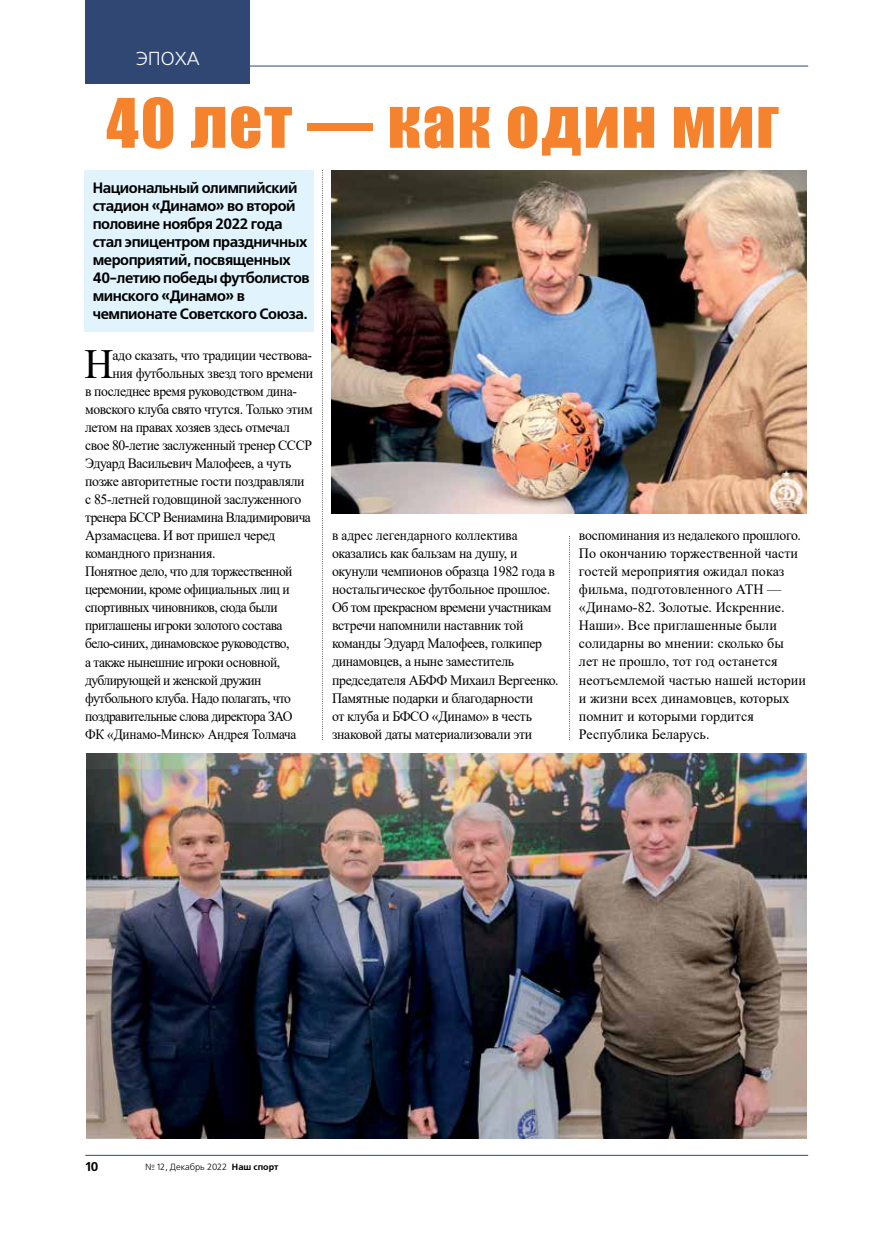
<style>
.page{position:relative;width:872px;height:1234px;background:#fff}
.page>*{position:absolute;margin:0;border:0;box-sizing:border-box;transform-origin:0 0}
.t1{font:63px "Impact";letter-spacing:.03em;color:#f5822d}
.t2{font:41.4px "Times New Roman";color:#000}
.t3{font:18.75px "Free Set C";color:#fff}
.t4{font:700 15px/18px "Free Set C";letter-spacing:-.03em;color:#000}
.t5{font:14.25px/18px "Times New Roman";letter-spacing:-.025em;color:#000;scale:.93 1}
.t6{font:14.25px/18px "Times New Roman";color:#000}
.t7{font:14.25px "Times New Roman";letter-spacing:-.025em;color:#000;scale:.95 1}
.t8{font:14.25px "Times New Roman";letter-spacing:-.025em;color:#000}
.t9{font:14.25px "Times New Roman";letter-spacing:-.025em;color:#000;scale:.96 1}
.t10{font:14.25px "Times New Roman";letter-spacing:-.025em;color:#000;scale:.94 1}
.t11{font:700 12.75px "Free Set C";color:#000}
.t12{font:9px "Free Set C";color:#000}
.s1{font-weight:700}
</style>
<div class="page">
<hr style="left:85px;top:66px;width:723px;height:1px;background:#304774">
<div style="left:85px;top:0;width:165px;height:83px;background:#304774"></div>
<hr style="left:85px;top:1154px;width:723px;height:1px;background:#304774">
<svg style="left:322px;top:170px;width:1px;height:570px"></svg>
<svg style="left:569px;top:536px;width:1px;height:204px"></svg>
<div style="left:85px;top:170px;width:229px;height:162px;background:#e1f4fd"></div>
<img style="left:332px;top:170px;width:475px;height:343px">
<img style="left:86px;top:753px;width:721px;height:385px">
<h3 class="t3" style="left:136px;top:49px;width:65px">ЭПОХА</h3>
<h1 class="t1" style="left:106px;top:74px;width:674px">40 лет — как один миг</h1>
<p class="t4" style="left:93px;top:179px;width:218px">Национальный олимпийский стадион «Динамо» во второй половине ноября 2022 года стал эпицентром праздничных мероприятий, посвященных<br>40-летию победы футболистов минского «Динамо» в чемпионате Советского Союза.</p>
<h2 class="t2" style="left:84px;top:335px;width:31px">Н</h2>
<p class="t8" style="left:112px;top:345px;width:201px">адо сказать, что традиции чествова-</p>
<p class="t8" style="left:112px;top:363px;width:202px">ния футбольных звезд того времени</p>
<p class="t9" style="left:85px;top:381px;width:222px">в последнее время руководством дина-</p>
<p class="t9" style="left:85px;top:399px;width:239px">мовского клуба свято чтутся. Только этим</p>
<p class="t9" style="left:85px;top:417px;width:215px">летом на правах хозяев здесь отмечал</p>
<p class="t9" style="left:85px;top:435px;width:238px">свое 80-летие заслуженный тренер СССР</p>
<p class="t9" style="left:85px;top:453px;width:216px">Эдуард Васильевич Малофеев, а чуть</p>
<p class="t8" style="left:85px;top:471px;width:221px">позже авторитетные гости поздравляли</p>
<p class="t8" style="left:85px;top:489px;width:218px">с 85-летней годовщиной заслуженного</p>
<p class="t7" style="left:85px;top:507px;width:239px">тренера БССР Вениамина Владимировича</p>
<p class="t8" style="left:85px;top:525px;width:192px">Арзамасцева. И вот пришел черед</p>
<p class="t8" style="left:85px;top:543px;width:132px">командного признания.</p>
<p class="t7" style="left:85px;top:561px;width:220px">Понятное дело, что для торжественной</p>
<p class="t7" style="left:85px;top:579px;width:217px">церемонии, кроме официальных лиц и</p>
<p class="t7" style="left:85px;top:597px;width:204px">спортивных чиновников, сюда были</p>
<p class="t7" style="left:85px;top:615px;width:209px">приглашены игроки золотого состава</p>
<p class="t7" style="left:85px;top:633px;width:217px">бело-синих, динамовское руководство,</p>
<p class="t7" style="left:85px;top:651px;width:207px">а также нынешние игроки основной,</p>
<p class="t7" style="left:85px;top:669px;width:187px">дублирующей и женской дружин</p>
<p class="t7" style="left:85px;top:687px;width:218px">футбольного клуба. Надо полагать, что</p>
<p class="t7" style="left:85px;top:705px;width:220px">поздравительные слова директора ЗАО</p>
<p class="t10" style="left:85px;top:723px;width:226px">ФК «Динамо-Минск» Андрея Толмача</p>
<p class="t5" style="left:332px;top:526px;width:245px">в адрес легендарного коллектива оказались как бальзам на душу, и окунули чемпионов образца 1982 года в ностальгическое футбольное прошлое.<br>Об том прекрасном времени участникам встречи напомнили наставник той команды Эдуард Малофеев, голкипер динамовцев, а ныне заместитель председателя АБФФ Михаил Вергеенко.<br>Памятные подарки и благодарности<br>от клуба и БФСО «Динамо» в честь знаковой даты материализовали эти</p>
<p class="t6" style="left:579px;top:526px;width:228px">воспоминания из недалекого прошлого.<br>По окончанию торжественной части гостей мероприятия ожидал показ фильма, подготовленного АТН — «Динамо-82. Золотые. Искренние.<br>Наши». Все приглашенные были солидарны во мнении: сколько бы лет не прошло, тот год останется неотъемлемой частью нашей истории и жизни всех динамовцев, которых помнит и которыми гордится<br>Республика Беларусь.</p>
<p class="t11" style="left:85px;top:1158px;width:15px">10</p>
<p class="t12" style="left:145px;top:1161px;width:135px">№ 12, Декабрь 2022 <span class="s1">Наш спорт</span></p>
</div>
